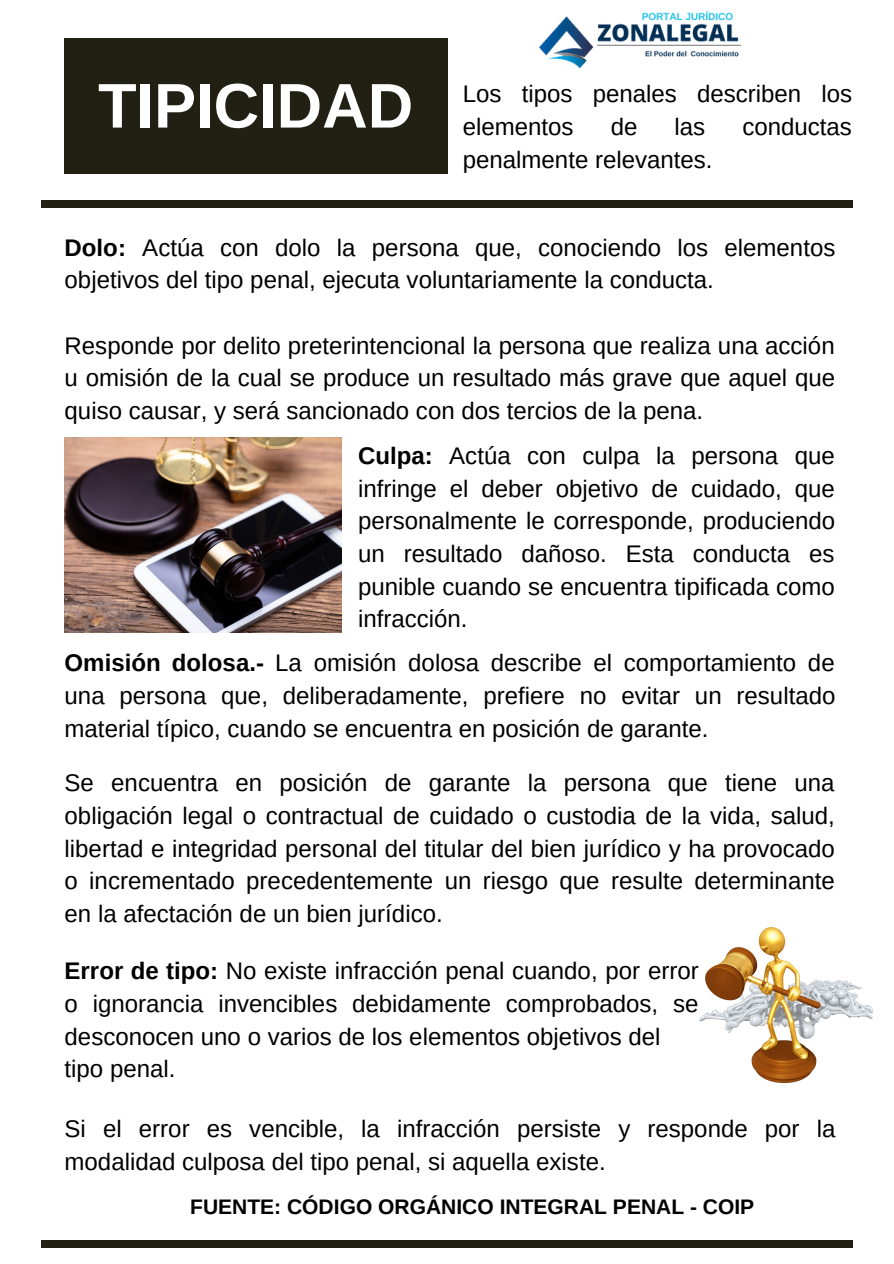
<style>
.page{position:relative;width:894px;height:1264px;background:#fff}
.page>*{position:absolute;margin:0;border:0;box-sizing:border-box;transform-origin:0 0}
.t1{font:700 63px "Arimo";color:#fff}
.t2{font:24px/32.7px "Arimo";color:#000;text-align:justify}
.t3{font:700 21px "Arimo";color:#000}
.s1{font-weight:700}
</style>
<div class="page">
<div style="left:41px;top:200px;width:811px;height:8px;background:#212012"></div>
<div style="left:65px;top:38px;width:383px;height:135px;background:#212012"></div>
<div style="left:41px;top:1240px;width:811px;height:7px;background:#212012"></div>
<img style="left:539px;top:10px;width:203px;height:59px">
<img style="left:65px;top:437px;width:277px;height:195px">
<img style="left:699px;top:927px;width:173px;height:155px">
<p class="t1" style="left:98px;top:71px;width:316px">TIPICIDAD</p>
<p class="t2" style="left:462px;top:78px;width:391px">Los tipos penales describen los elementos</p>
<p class="t2" style="left:610px;top:110px;width:28px">de</p>
<p class="t2" style="left:674px;top:110px;width:32px">las</p>
<p class="t2" style="left:742px;top:110px;width:111px">conductas</p>
<p class="t2" style="left:462px;top:143px;width:251px">penalmente relevantes.</p>
<p class="t2" style="left:65px;top:231px;width:772px"><span class="s1">Dolo:</span> Actúa con dolo la persona que, conociendo los elementos objetivos del tipo penal, ejecuta voluntariamente la conducta.</p>
<p class="t2" style="left:65px;top:329px;width:772px">Responde por delito preterintencional la persona que realiza una acción u omisión de la cual se produce un resultado más grave que aquel que quiso causar, y será sancionado con dos tercios de la pena.</p>
<p class="t2" style="left:358px;top:439px;width:478px"><span class="s1">Culpa:</span> Actúa con culpa la persona que infringe el deber objetivo de cuidado, que personalmente le corresponde, produciendo un resultado dañoso. Esta conducta es punible cuando se encuentra tipificada como infracción.</p>
<p class="t2" style="left:65px;top:646px;width:772px"><span class="s1">Omisión dolosa.-</span> La omisión dolosa describe el comportamiento de una persona que, deliberadamente, prefiere no evitar un resultado material típico, cuando se encuentra en posición de garante.</p>
<p class="t2" style="left:65px;top:766px;width:771px">Se encuentra en posición de garante la persona que tiene una obligación legal o contractual de cuidado o custodia de la vida, salud, libertad e integridad personal del titular del bien jurídico y ha provocado o incrementado precedentemente un riesgo que resulte determinante en la afectación de un bien jurídico.</p>
<p class="t2" style="left:65px;top:954px;width:635px"><span class="s1">Error de tipo:</span> No existe infracción penal cuando, por error o ignorancia invencibles debidamente comprobados, se desconocen uno o varios de los elementos objetivos del</p>
<p class="t2" style="left:65px;top:1052px;width:112px">tipo penal.</p>
<p class="t2" style="left:65px;top:1112px;width:772px">Si el error es vencible, la infracción persiste y responde por la modalidad culposa del tipo penal, si aquella existe.</p>
<p class="t3" style="left:190px;top:1194px;width:565px">FUENTE: CÓDIGO ORGÁNICO INTEGRAL PENAL - COIP</p>
</div>
